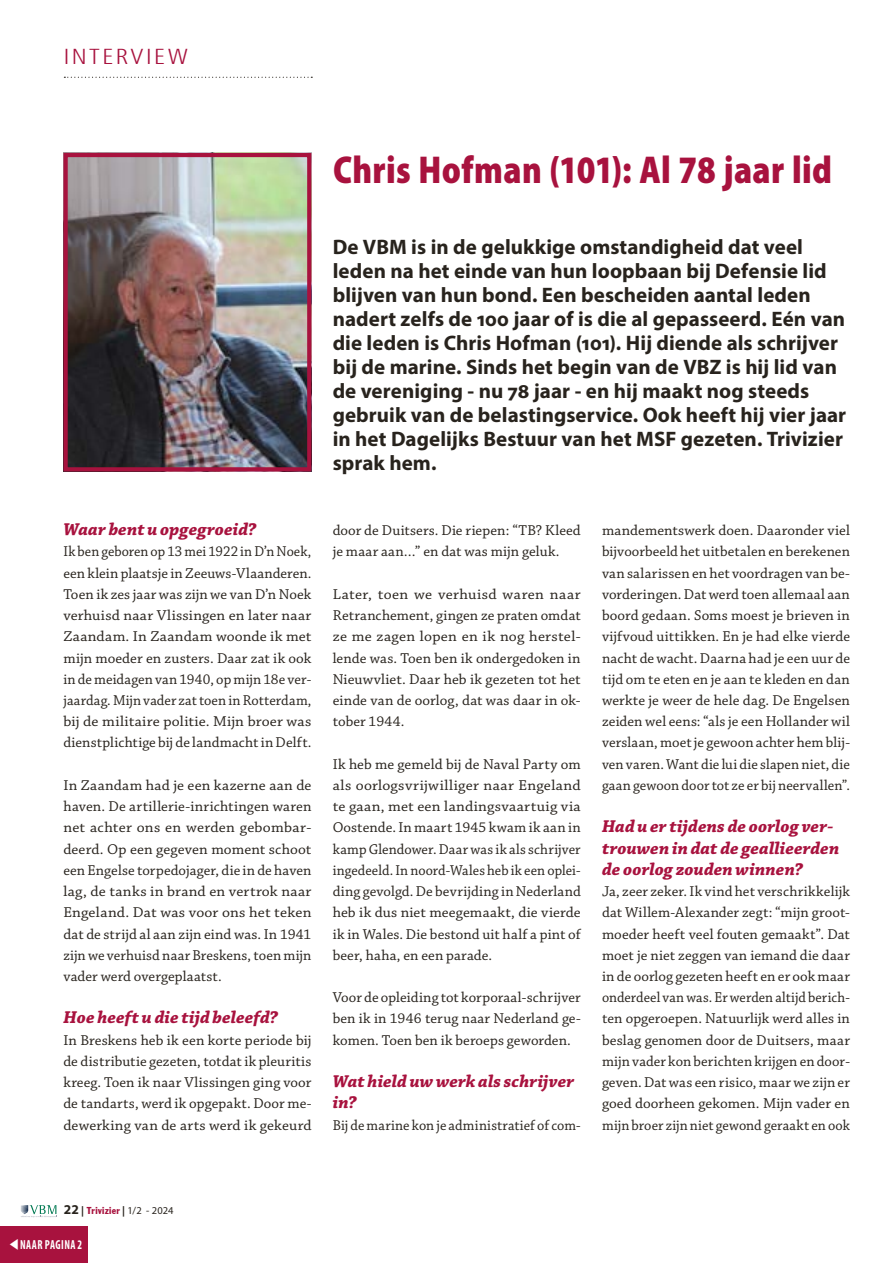
<style>
.page{position:relative;width:893px;height:1263px;background:#fff}
.page>*{position:absolute;margin:0;border:0;box-sizing:border-box;transform-origin:0 0}
.t1{font:900 semi-condensed 39px "Myriad Pro";letter-spacing:.01em;color:#a8123e;scale:.9 1}
.t2{font:300 condensed 21.6px "Frutiger 47";letter-spacing:.095em;color:#a8123e;scale:1.17 1}
.t3{font:700 21px/24px "Myriad Pro";letter-spacing:.005em;color:#28231d}
.t4{font:italic 700 18px/21.1px "Chaparral Pro";letter-spacing:.005em;color:#a8123e}
.t5{font:15px/21.1px "Chaparral Pro";letter-spacing:.005em;color:#28231d;text-align:justify}
.t6{font:15px/21.3px "Chaparral Pro";letter-spacing:.005em;color:#28231d;text-align:justify;scale:.95 1}
.t7{font:15px/21.1px "Chaparral Pro";letter-spacing:.005em;color:#28231d;text-align:justify;scale:1.05 1}
.t8{font:15px "Chaparral Pro";letter-spacing:.005em;color:#28231d;scale:.96 1}
.t9{font:700 condensed 13.2px "Myriad Pro";letter-spacing:.04em;color:#fff;scale:.84 1}
.t10{font:10.5px "Franklin Cond Gothic";letter-spacing:.02em;color:#a8123e}
.s1{font-family:"Myriad Pro";font-weight:700;font-size:13.5px;color:#28231d}
.s2{font-family:"Myriad Pro";font-weight:700;color:#28231d}
.s3{font-family:"Myriad Pro";color:#28231d}
</style>
<div class="page">
<img style="left:68px;top:158px;width:238px;height:308px">
<div style="left:63px;top:153px;width:248px;height:318px;border:4px solid #a8123e"></div>
<svg style="left:64px;top:77px;width:248px;height:1px"></svg>
<svg style="left:21px;top:1205px;width:36px;height:12px"></svg>
<div style="left:0;top:1226px;width:87px;height:37px;background:#a8123e"></div>
<h2 class="t2" style="left:64px;top:45px;width:107px">INTERVIEW</h2>
<p class="t4" style="left:63px;top:519px;width:194px">Waar bent u opgegroeid?</p>
<p class="t6" style="left:63px;top:542px;width:263px">Ik ben geboren op 13 mei 1922 in D’n Noek, een klein plaatsje in Zeeuws-Vlaanderen.<br>Toen ik zes jaar was zijn we van D’n Noek verhuisd naar Vlissingen en later naar Zaandam. In Zaandam woonde ik met mijn moeder en zusters. Daar zat ik ook in de meidagen van 1940, op mijn 18e ver&shy;jaardag. Mijn vader zat toen in Rotterdam, bij de militaire politie. Mijn broer was dienstplichtige bij de landmacht in Delft.</p>
<p class="t5" style="left:63px;top:775px;width:250px">In Zaandam had je een kazerne aan de haven. De artillerie-inrichtingen waren net achter ons en werden gebombar&shy;deerd. Op een gegeven moment schoot een Engelse torpedojager, die in de haven lag, de tanks in brand en vertrok naar Engeland. Dat was voor ons het teken dat de strijd al aan zijn eind was. In 1941 zijn we verhuisd naar Breskens, toen mijn vader werd overgeplaatst.</p>
<p class="t4" style="left:63px;top:1008px;width:216px">Hoe heeft u die tijd beleefd?</p>
<p class="t5" style="left:63px;top:1030px;width:250px">In Breskens heb ik een korte periode bij de distributie gezeten, totdat ik pleuritis kreeg. Toen ik naar Vlissingen ging voor de tandarts, werd ik opgepakt. Door me&shy;dewerking van de arts werd ik gekeurd</p>
<h1 class="t1" style="left:333px;top:148px;width:556px">Chris Hofman (101): Al 78 jaar lid</h1>
<p class="t3" style="left:333px;top:234px;width:515px">De VBM is in de gelukkige omstandigheid dat veel leden na het einde van hun loopbaan bij Defensie lid blijven van hun bond. Een bescheiden aantal leden nadert zelfs de 100 jaar of is die al gepasseerd. Eén van die leden is Chris Hofman (101). Hij diende als schrijver bij de marine. Sinds het begin van de VBZ is hij lid van de vereniging - nu 78 jaar - en hij maakt nog steeds gebruik van de belastingservice. Ook heeft hij vier jaar in het Dagelijks Bestuur van het MSF gezeten. Trivizier sprak hem.</p>
<p class="t5" style="left:333px;top:520px;width:250px">door de Duitsers. Die riepen: “TB? Kleed je maar aan…” en dat was mijn geluk.</p>
<p class="t7" style="left:333px;top:584px;width:238px">Later, toen we verhuisd waren naar Retranchement, gingen ze praten omdat ze me zagen lopen en ik nog herstel&shy;lende was. Toen ben ik ondergedoken in Nieuwvliet. Daar heb ik gezeten tot het einde van de oorlog, dat was daar in ok&shy;tober 1944.</p>
<p class="t5" style="left:333px;top:754px;width:250px">Ik heb me gemeld bij de Naval Party om als oorlogsvrijwilliger naar Engeland te gaan, met een landingsvaartuig via Oostende. In maart 1945 kwam ik aan in kamp Glendower. Daar was ik als schrijver ingedeeld. In noord-Wales heb ik een oplei&shy;ding gevolgd. De bevrijding in Nederland heb ik dus niet meegemaakt, die vierde ik in Wales. Die bestond uit half a pint of beer, haha, en een parade.</p>
<p class="t5" style="left:333px;top:987px;width:250px">Voor de opleiding tot korporaal-schrijver ben ik in 1946 terug naar Nederland ge&shy;komen. Toen ben ik beroeps geworden.</p>
<p class="t4" style="left:333px;top:1071px;width:243px">Wat hield uw werk als schrijver in?</p>
<p class="t8" style="left:333px;top:1116px;width:260px">Bij de marine kon je administratief of com-</p>
<p class="t5" style="left:602px;top:520px;width:250px">mandementswerk doen. Daaronder viel bijvoorbeeld het uitbetalen en berekenen van salarissen en het voordragen van be&shy;vorderingen. Dat werd toen allemaal aan boord gedaan. Soms moest je brieven in vijfvoud uittikken. En je had elke vierde nacht de wacht. Daarna had je een uur de tijd om te eten en je aan te kleden en dan werkte je weer de hele dag. De Engelsen zeiden wel eens: “als je een Hollander wil verslaan, moet je gewoon achter hem blij&shy;ven varen. Want die lui die slapen niet, die gaan gewoon door tot ze er bij neervallen”.</p>
<p class="t4" style="left:602px;top:816px;width:239px">Had u er tijdens de oorlog ver&shy;trouwen in dat de geallieerden de oorlog zouden winnen?</p>
<p class="t5" style="left:602px;top:881px;width:250px">Ja, zeer zeker. Ik vind het verschrikkelijk dat Willem-Alexander zegt: “mijn groot&shy;moeder heeft veel fouten gemaakt”. Dat moet je niet zeggen van iemand die daar in de oorlog gezeten heeft en er ook maar onderdeel van was. Er werden altijd berich&shy;ten opgeroepen. Natuurlijk werd alles in beslag genomen door de Duitsers, maar mijn vader kon berichten krijgen en door&shy;geven. Dat was een risico, maar we zijn er goed doorheen gekomen. Mijn vader en mijn broer zijn niet gewond geraakt en ook</p>
<p class="t10" style="left:64px;top:1205px;width:111px"><span class="s1">22</span> <span class="s2">|</span> Trivizier <span class="s2">|</span> <span class="s3">1/2 - 2024</span></p>
<p class="t9" style="left:9px;top:1236px;width:89px">▼NAAR PAGINA 2</p>
</div>
